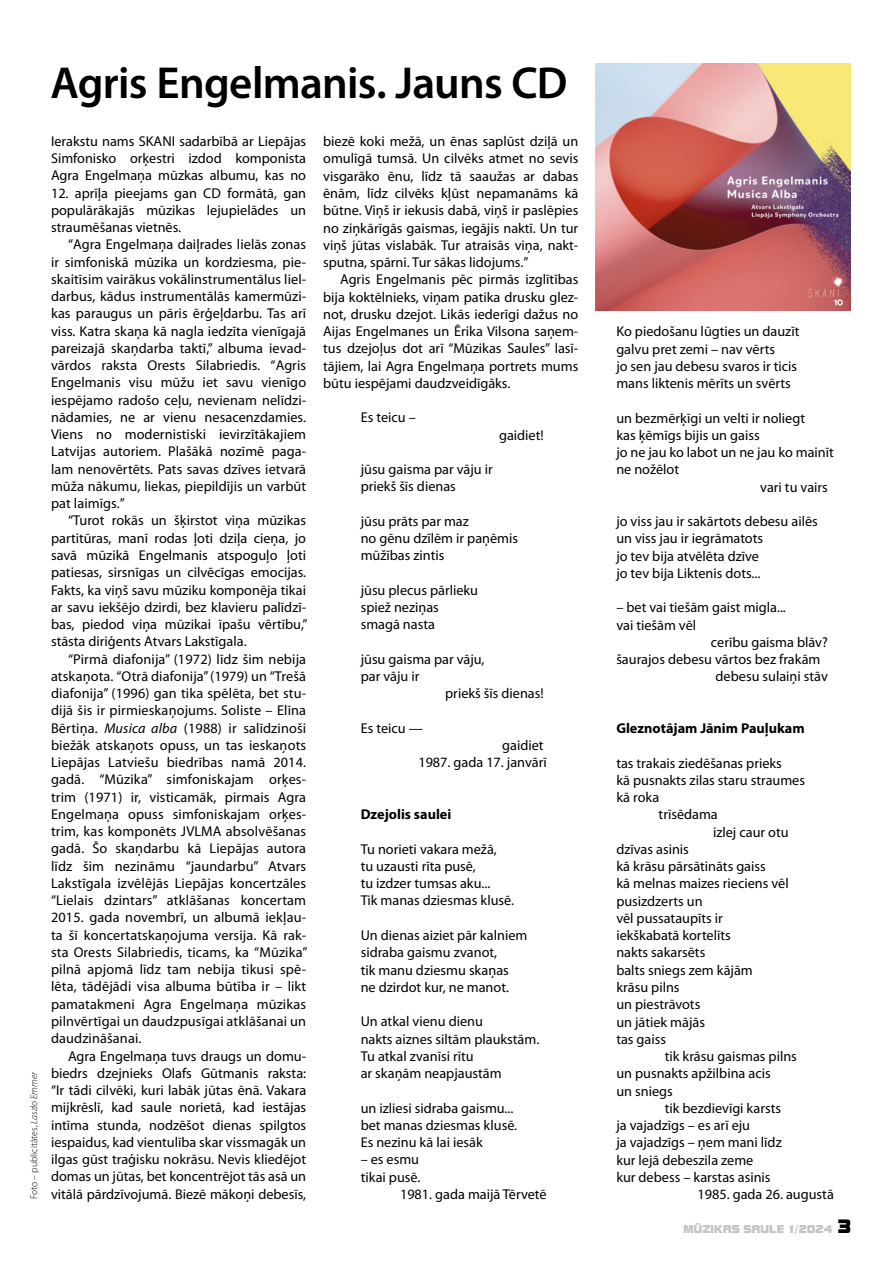
<style>
.page{position:relative;width:893px;height:1263px;background:#fff}
.page>*{position:absolute;margin:0;border:0;box-sizing:border-box;transform-origin:0 0}
.t1{font:600 45px "Myriad Pro";letter-spacing:-.02em;color:#000}
.t2{font:14.25px/17.2px "Myriad Pro";color:#000}
.t3{font:700 14.25px "Myriad Pro";color:#000}
.t4{font:10.5px "Bolt Bold LAT";letter-spacing:.02em;color:#c3c3c3}
.t5{font:300 9.75px "Myriad Pro";color:#000}
.s1{font-style:italic}
.s2{font-size:18px;color:#000}
</style>
<div class="page">
<img style="left:595px;top:63px;width:255px;height:247px">
<p class="t5" style="left:29px;top:1199px;width:129px;rotate:-90deg">Foto – publicitātes, <span class="s1">Laszlo Emmer</span></p>
<h1 class="t1" style="left:50px;top:58px;width:519px">Agris Engelmanis. Jauns CD</h1>
<p class="t2" style="left:51px;top:133px;width:257px;text-align:justify">Ierakstu nams SKANI sadarbībā ar Liepājas Simfonisko orķestri izdod komponista Agra Engelmaņa mūzkas albumu, kas no</p>
<p class="t2" style="left:51px;top:184px;width:257px;text-align:justify">12. aprīļa pieejams gan CD formātā, gan populārākajās mūzikas lejupielādes un straumēšanas vietnēs.</p>
<p class="t2" style="left:51px;top:236px;width:257px;text-align:justify;text-indent:17px">“Agra Engelmaņa daiļrades lielās zonas ir simfoniskā mūzika un kordziesma, pie&shy;skaitīsim vairākus vokālinstrumentālus liel&shy;darbus, kādus instrumentālās kamermūzi&shy;kas paraugus un pāris ērģeļdarbu. Tas arī viss. Katra skaņa kā nagla iedzīta vienīgajā pareizajā skaņdarba taktī,” albuma ievad&shy;vārdos raksta Orests Silabriedis. “Agris Engelmanis visu mūžu iet savu vienīgo iespējamo radošo ceļu, nevienam nelīdzi&shy;nādamies, ne ar vienu nesacenzdamies.<br>Viens no modernistiski ievirzītākajiem Latvijas autoriem. Plašākā nozīmē paga&shy;lam nenovērtēts. Pats savas dzīves ietvarā mūža nākumu, liekas, piepildījis un varbūt pat laimīgs.”</p>
<p class="t2" style="left:51px;top:512px;width:258px;text-align:justify;text-indent:17px">“Turot rokās un šķirstot viņa mūzikas partitūras, manī rodas ļoti dziļa cieņa, jo savā mūzikā Engelmanis atspoguļo ļoti patiesas, sirsnīgas un cilvēcīgas emocijas.<br>Fakts, ka viņš savu mūziku komponēja tikai ar savu iekšējo dzirdi, bez klavieru palīdzī&shy;bas, piedod viņa mūzikai īpašu vērtību,” stāsta diriģents Atvars Lakstīgala.</p>
<p class="t2" style="left:51px;top:650px;width:258px;text-align:justify;text-indent:17px">“Pirmā diafonija” (1972) līdz šim nebija atskaņota. “Otrā diafonija” (1979) un “Trešā diafonija” (1996) gan tika spēlēta, bet stu&shy;dijā šis ir pirmieskaņojums. Soliste – Elīna Bērtiņa. <span class="s1">Musica alba</span> (1988) ir salīdzinoši biežāk atskaņots opuss, un tas ieskaņots Liepājas Latviešu biedrības namā 2014. gadā. “Mūzika” simfoniskajam orķes&shy;trim (1971) ir, visticamāk, pirmais Agra Engelmaņa opuss simfoniskajam orķes&shy;trim, kas komponēts JVLMA absolvēšanas gadā. Šo skaņdarbu kā Liepājas autora līdz šim nezināmu “jaundarbu” Atvars Lakstīgala izvēlējās Liepājas koncertzāles “Lielais dzintars” atklāšanas koncertam 2015. gada novembrī, un albumā iekļau&shy;ta šī koncertatskaņojuma versija. Kā rak&shy;sta Orests Silabriedis, ticams, ka “Mūzika” pilnā apjomā līdz tam nebija tikusi spē&shy;lēta, tādējādi visa albuma būtība ir – likt pamatakmeni Agra Engelmaņa mūzikas pilnvērtīgai un daudzpusīgai atklāšanai un daudzināšanai.</p>
<p class="t2" style="left:51px;top:1047px;width:257px;text-align:justify;text-indent:17px">Agra Engelmaņa tuvs draugs un domu&shy;biedrs dzejnieks Olafs Gūtmanis raksta: “Ir tādi cilvēki, kuri labāk jūtas ēnā. Vakara mijkrēslī, kad saule norietā, kad iestājas intīma stunda, nodzēšot dienas spilgtos iespaidus, kad vientulība skar vissmagāk un ilgas gūst traģisku nokrāsu. Nevis kliedējot domas un jūtas, bet koncentrējot tās asā un vitālā pārdzīvojumā. Biezē mākoņi debesīs,</p>
<p class="t2" style="left:323px;top:133px;width:257px;text-align:justify">biezē koki mežā, un ēnas saplūst dziļā un omulīgā tumsā. Un cilvēks atmet no sevis visgarāko ēnu, līdz tā saaužas ar dabas ēnām, līdz cilvēks kļūst nepamanāms kā būtne. Viņš ir iekusis dabā, viņš ir paslēpies no ziņkārīgās gaismas, iegājis naktī. Un tur viņš jūtas vislabāk. Tur atraisās viņa, nakt&shy;sputna, spārni. Tur sākas lidojums.”</p>
<p class="t2" style="left:323px;top:271px;width:257px;text-align:justify;text-indent:17px">Agris Engelmanis pēc pirmās izglītības bija koktēlnieks, viņam patika drusku glez&shy;not, drusku dzejot. Likās iederīgi dažus no Aijas Engelmanes un Ērika Vilsona saņem&shy;tus dzejoļus dot arī “Mūzikas Saules” lasī&shy;tājiem, lai Agra Engelmaņa portrets mums būtu iespējami daudzveidīgāks.</p>
<p class="t2" style="left:361px;top:409px;width:57px">Es teicu –</p>
<p class="t2" style="left:499px;top:426px;width:46px">gaidiet!</p>
<p class="t2" style="left:361px;top:461px;width:134px">jūsu gaisma par vāju ir priekš šīs dienas</p>
<p class="t2" style="left:361px;top:513px;width:159px">jūsu prāts par maz<br>no gēnu dzīlēm ir paņēmis mūžības zintis</p>
<p class="t2" style="left:361px;top:582px;width:119px">jūsu plecus pārlieku spiež neziņas smagā nasta</p>
<p class="t2" style="left:361px;top:651px;width:125px">jūsu gaisma par vāju,</p>
<p class="t2" style="left:361px;top:668px;width:60px">par vāju ir</p>
<p class="t2" style="left:445px;top:685px;width:100px">priekš šīs dienas!</p>
<p class="t2" style="left:361px;top:720px;width:64px">Es teicu —</p>
<p class="t2" style="left:418px;top:737px;width:130px;text-align:right">gaidiet<br>1987. gada 17. janvārī</p>
<p class="t3" style="left:361px;top:806px;width:92px">Dzejolis saulei</p>
<p class="t2" style="left:361px;top:840px;width:155px">Tu norieti vakara mežā,<br>tu uzausti rīta pusē,<br>tu izdzer tumsas aku...<br>Tik manas dziesmas klusē.</p>
<p class="t2" style="left:361px;top:927px;width:168px">Un dienas aiziet pār kalniem sidraba gaismu zvanot,<br>tik manu dziesmu skaņas ne dzirdot kur, ne manot.</p>
<p class="t2" style="left:361px;top:1013px;width:180px">Un atkal vienu dienu<br>nakts aiznes siltām plaukstām.<br>Tu atkal zvanīsi rītu<br>ar skaņām neapjaustām</p>
<p class="t2" style="left:361px;top:1099px;width:158px">un izliesi sidraba gaismu... bet manas dziesmas klusē.<br>Es nezinu kā lai iesāk</p>
<p class="t2" style="left:361px;top:1151px;width:60px">– es esmu</p>
<p class="t2" style="left:361px;top:1168px;width:61px">tikai pusē.</p>
<p class="t2" style="left:400px;top:1186px;width:148px">1981. gada maijā Tērvetē</p>
<p class="t2" style="left:616px;top:323px;width:185px">Ko piedošanu lūgties un dauzīt galvu pret zemi – nav vērts<br>jo sen jau debesu svaros ir ticis mans liktenis mērīts un svērts</p>
<p class="t2" style="left:616px;top:409px;width:190px">un bezmērķīgi un velti ir noliegt</p>
<p class="t2" style="left:616px;top:427px;width:145px">kas ķēmīgs bijis un gaiss</p>
<p class="t2" style="left:616px;top:444px;width:219px">jo ne jau ko labot un ne jau ko mainīt</p>
<p class="t2" style="left:616px;top:461px;width:64px">ne nožēlot</p>
<p class="t2" style="left:760px;top:478px;width:69px">vari tu vairs</p>
<p class="t2" style="left:616px;top:513px;width:203px">jo viss jau ir sakārtots debesu ailēs un viss jau ir iegrāmatots<br>jo tev bija atvēlēta dzīve<br>jo tev bija Liktenis dots...</p>
<p class="t2" style="left:616px;top:599px;width:171px">– bet vai tiešām gaist migla...</p>
<p class="t2" style="left:616px;top:616px;width:81px">vai tiešām vēl</p>
<p class="t2" style="left:711px;top:634px;width:118px">cerību gaisma blāv?</p>
<p class="t2" style="left:616px;top:651px;width:206px">šaurajos debesu vārtos bez frakām</p>
<p class="t2" style="left:716px;top:668px;width:114px">debesu sulaiņi stāv</p>
<p class="t3" style="left:616px;top:720px;width:190px">Gleznotājam Jānim Pauļukam</p>
<p class="t2" style="left:616px;top:754px;width:167px">tas trakais ziedēšanas prieks</p>
<p class="t2" style="left:616px;top:772px;width:190px">kā pusnakts zilas staru straumes</p>
<p class="t2" style="left:616px;top:789px;width:44px">kā roka</p>
<p class="t2" style="left:659px;top:806px;width:61px">trīsēdama</p>
<p class="t2" style="left:713px;top:823px;width:77px">izlej caur otu</p>
<p class="t2" style="left:616px;top:841px;width:74px">dzīvas asinis</p>
<p class="t2" style="left:616px;top:858px;width:151px">kā krāsu pārsātināts gaiss</p>
<p class="t2" style="left:616px;top:875px;width:174px">kā melnas maizes rieciens vēl</p>
<p class="t2" style="left:616px;top:892px;width:88px">pusizdzerts un</p>
<p class="t2" style="left:616px;top:910px;width:108px">vēl pussataupīts ir</p>
<p class="t2" style="left:616px;top:927px;width:116px">iekškabatā kortelīts</p>
<p class="t2" style="left:616px;top:944px;width:90px">nakts sakarsēts</p>
<p class="t2" style="left:616px;top:962px;width:138px">balts sniegs zem kājām</p>
<p class="t2" style="left:616px;top:979px;width:65px">krāsu pilns</p>
<p class="t2" style="left:616px;top:996px;width:85px">un piestrāvots</p>
<p class="t2" style="left:616px;top:1013px;width:90px">un jātiek mājās</p>
<p class="t2" style="left:616px;top:1031px;width:51px">tas gaiss</p>
<p class="t2" style="left:665px;top:1048px;width:134px">tik krāsu gaismas pilns</p>
<p class="t2" style="left:616px;top:1065px;width:156px">un pusnakts apžilbina acis</p>
<p class="t2" style="left:616px;top:1082px;width:58px">un sniegs</p>
<p class="t2" style="left:665px;top:1100px;width:118px">tik bezdievīgi karsts</p>
<p class="t2" style="left:616px;top:1117px;width:135px">ja vajadzīgs – es arī eju</p>
<p class="t2" style="left:616px;top:1134px;width:167px">ja vajadzīgs – ņem mani līdz</p>
<p class="t2" style="left:616px;top:1151px;width:139px">kur lejā debeszila zeme</p>
<p class="t2" style="left:616px;top:1169px;width:156px">kur debess – karstas asinis</p>
<p class="t2" style="left:697px;top:1186px;width:138px">1985. gada 26. augustā</p>
<p class="t4" style="left:683px;top:1224px;width:170px">MŪZIKAS SAULE 1/2024 <span class="s2">3</span></p>
</div>
